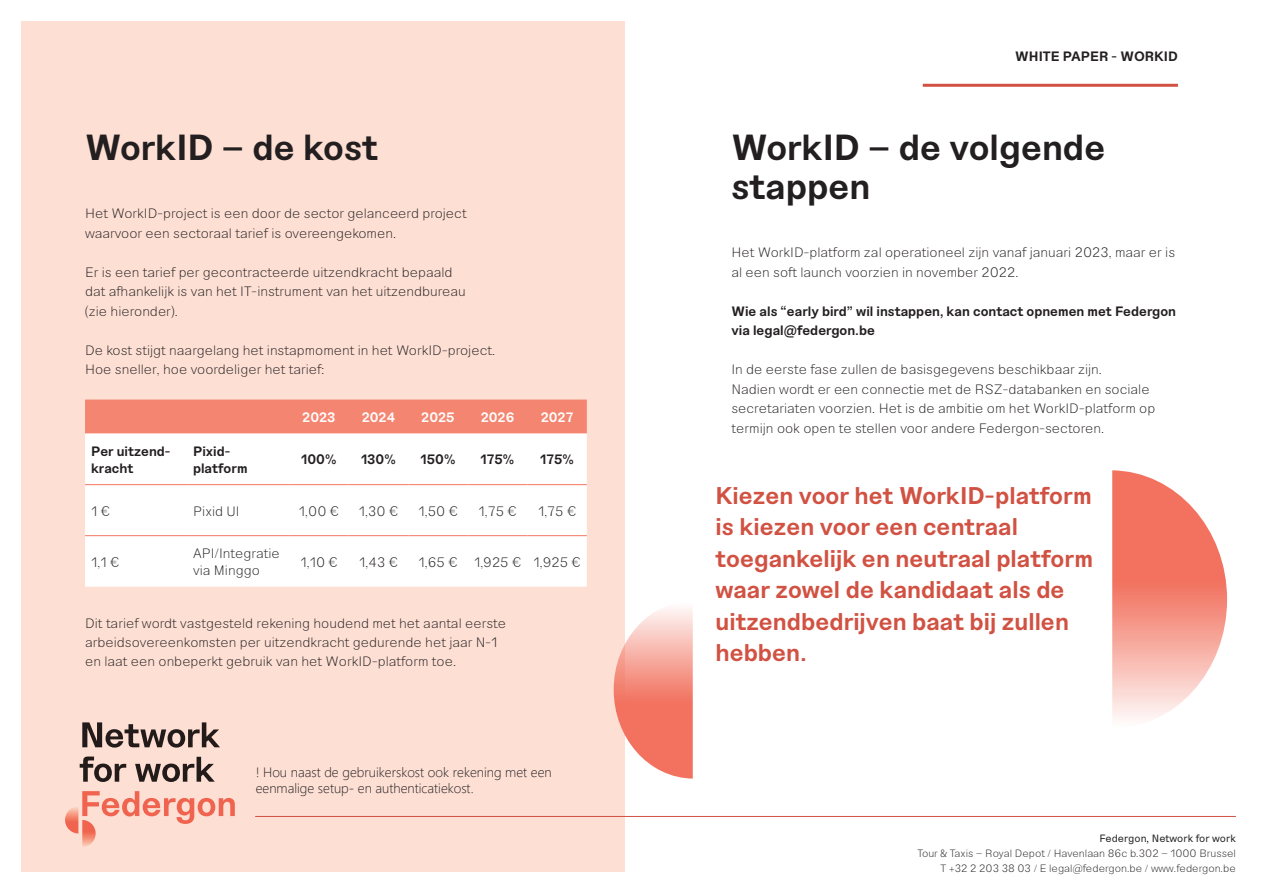
<style>
.page{position:relative;width:1263px;height:893px;background:#fff}
.page>*{position:absolute;margin:0;border:0;box-sizing:border-box;transform-origin:0 0}
.Titel_BIG{font:700 36px/39px "NT Bau";color:#231f20}
.body{font:700 36px "NT Bau";color:#231f20}
.body-2{font:700 24px/31.5px "NT Bau";color:#d15142}
.body-3{font:300 13.5px/19.5px "NT Bau";color:#231f20}
.body-4{font:700 13.5px/16.2px "NT Bau";color:#231f20}
.t1{font:300 13.5px/16.2px "Segoe UI";color:#231f20}
.t2{font:700 13.5px "NT Bau";color:#fff}
.body-5{font:300 10.5px "NT Bau";color:#231f20}
.body-6{font:10.5px "NT Bau";color:#231f20}
</style>
<div class="page">
<div style="left:21px;top:21px;width:604px;height:851px;background:#fddfd4"></div>
<svg style="left:1112px;top:470px;width:115px;height:249px"></svg>
<svg style="left:614px;top:608px;width:79px;height:171px"></svg>
<svg style="left:82px;top:722px;width:138px;height:26px"></svg>
<svg style="left:80px;top:756px;width:46px;height:26px"></svg>
<svg style="left:135px;top:757px;width:80px;height:25px"></svg>
<svg style="left:82px;top:791px;width:153px;height:33px"></svg>
<img style="left:65px;top:807px;width:13px;height:26px">
<img style="left:82px;top:820px;width:14px;height:27px">
<hr style="left:255px;top:816px;width:981px;height:1px;background:#d15142">
<hr style="left:923px;top:84px;width:255px;height:3px;background:#d15142">
<div style="left:85px;top:400px;width:502px;height:34px;background:#f48671"></div>
<div style="left:85px;top:434px;width:502px;height:153px;background:#fff"></div>
<hr style="left:85px;top:484px;width:102px;height:1px;background:#f48671">
<hr style="left:187px;top:484px;width:102px;height:1px;background:#f48671">
<hr style="left:289px;top:484px;width:60px;height:1px;background:#f48671">
<hr style="left:349px;top:484px;width:59px;height:1px;background:#f48671">
<hr style="left:408px;top:484px;width:60px;height:1px;background:#f48671">
<hr style="left:468px;top:484px;width:59px;height:1px;background:#f48671">
<hr style="left:527px;top:484px;width:60px;height:1px;background:#f48671">
<hr style="left:85px;top:535px;width:102px;height:1px;background:#f48671">
<hr style="left:187px;top:535px;width:102px;height:1px;background:#f48671">
<hr style="left:289px;top:535px;width:60px;height:1px;background:#f48671">
<hr style="left:349px;top:535px;width:59px;height:1px;background:#f48671">
<hr style="left:408px;top:535px;width:60px;height:1px;background:#f48671">
<hr style="left:468px;top:535px;width:59px;height:1px;background:#f48671">
<hr style="left:527px;top:535px;width:60px;height:1px;background:#f48671">
<p class="body" style="left:85px;top:124px;width:295px">WorkID – de kost</p>
<p class="body-3" style="left:85px;top:204px;width:383px">Het WorkID-project is een door de sector gelanceerd project waarvoor een sectoraal tarief is overeengekomen.</p>
<p class="body-3" style="left:85px;top:262px;width:382px">Er is een tarief per gecontracteerde uitzendkracht bepaald dat afhankelijk is van het IT-instrument van het uitzendbureau (zie hieronder).</p>
<p class="body-3" style="left:85px;top:340px;width:412px">De kost stijgt naargelang het instapmoment in het WorkID-project.<br>Hoe sneller, hoe voordeliger het tarief:</p>
<p class="t2" style="left:302px;top:409px;width:35px">2023</p>
<p class="t2" style="left:362px;top:409px;width:35px">2024</p>
<p class="t2" style="left:421px;top:409px;width:35px">2025</p>
<p class="t2" style="left:481px;top:409px;width:35px">2026</p>
<p class="t2" style="left:541px;top:409px;width:34px">2027</p>
<p class="body-4" style="left:91px;top:444px;width:81px">Per uitzend&shy;kracht</p>
<p class="body-4" style="left:193px;top:444px;width:56px">Pixid&shy;platform</p>
<p class="body-4" style="left:301px;top:452px;width:37px">100%</p>
<p class="body-4" style="left:361px;top:452px;width:36px">130%</p>
<p class="body-4" style="left:420px;top:452px;width:37px">150%</p>
<p class="body-4" style="left:480px;top:452px;width:35px">175%</p>
<p class="body-4" style="left:540px;top:452px;width:35px">175%</p>
<p class="body-3" style="left:91px;top:501px;width:20px">1 €</p>
<p class="body-3" style="left:193px;top:501px;width:48px">Pixid UI</p>
<p class="body-3" style="left:299px;top:501px;width:41px">1,00 €</p>
<p class="body-3" style="left:359px;top:501px;width:41px">1,30 €</p>
<p class="body-3" style="left:418px;top:501px;width:41px">1,50 €</p>
<p class="body-3" style="left:478px;top:501px;width:40px">1,75 €</p>
<p class="body-3" style="left:538px;top:501px;width:40px">1,75 €</p>
<p class="body-3" style="left:91px;top:552px;width:29px">1,1 €</p>
<p class="body-3" style="left:193px;top:546px;width:88px;line-height:16.2px">API/Integratie via Minggo</p>
<p class="body-3" style="left:300px;top:552px;width:39px">1,10 €</p>
<p class="body-3" style="left:359px;top:552px;width:40px">1,43 €</p>
<p class="body-3" style="left:419px;top:552px;width:40px">1,65 €</p>
<p class="body-3" style="left:474px;top:552px;width:49px">1,925 €</p>
<p class="body-3" style="left:533px;top:552px;width:49px">1,925 €</p>
<p class="body-3" style="left:85px;top:613px;width:423px">Dit tarief wordt vastgesteld rekening houdend met het aantal eerste arbeidsovereenkomsten per uitzendkracht gedurende het jaar N-1 en laat een onbeperkt gebruik van het WorkID-platform toe.</p>
<p class="t1" style="left:256px;top:763px;width:298px">! Hou naast de gebruikerskost ook rekening met een eenmalige setup- en authenticatiekost.</p>
<p class="body-4" style="left:1015px;top:48px;width:164px">WHITE PAPER - WORKID</p>
<p class="Titel_BIG" style="left:731px;top:129px;width:375px">WorkID – de volgende stappen</p>
<p class="body-3" style="left:731px;top:243px;width:445px">Het WorkID-platform zal operationeel zijn vanaf januari 2023, maar er is al een soft launch voorzien in november 2022.</p>
<p class="body-4" style="left:731px;top:302px;width:446px;line-height:19.5px">Wie als “early bird” wil instappen, kan contact opnemen met Federgon via legal@federgon.be</p>
<p class="body-3" style="left:731px;top:360px;width:425px">In de eerste fase zullen de basisgegevens beschikbaar zijn.<br>Nadien wordt er een connectie met de RSZ-databanken en sociale secretariaten voorzien. Het is de ambitie om het WorkID-platform op termijn ook open te stellen voor andere Federgon-sectoren.</p>
<p class="body-2" style="left:715px;top:481px;width:379px">Kiezen voor het WorkID-platform is kiezen voor een centraal toegankelijk en neutraal platform waar zowel de kandidaat als de uitzendbedrijven baat bij zullen hebben.</p>
<p class="body-6" style="left:1099px;top:831px;width:138px">Federgon, Network for work</p>
<p class="body-5" style="left:917px;top:846px;width:320px">Tour &amp; Taxis – Royal Depot / Havenlaan 86c b.302 – 1000 Brussel</p>
<p class="body-5" style="left:941px;top:861px;width:297px">T +32 2 203 38 03 / E legal@federgon.be / www.federgon.be</p>
</div>
